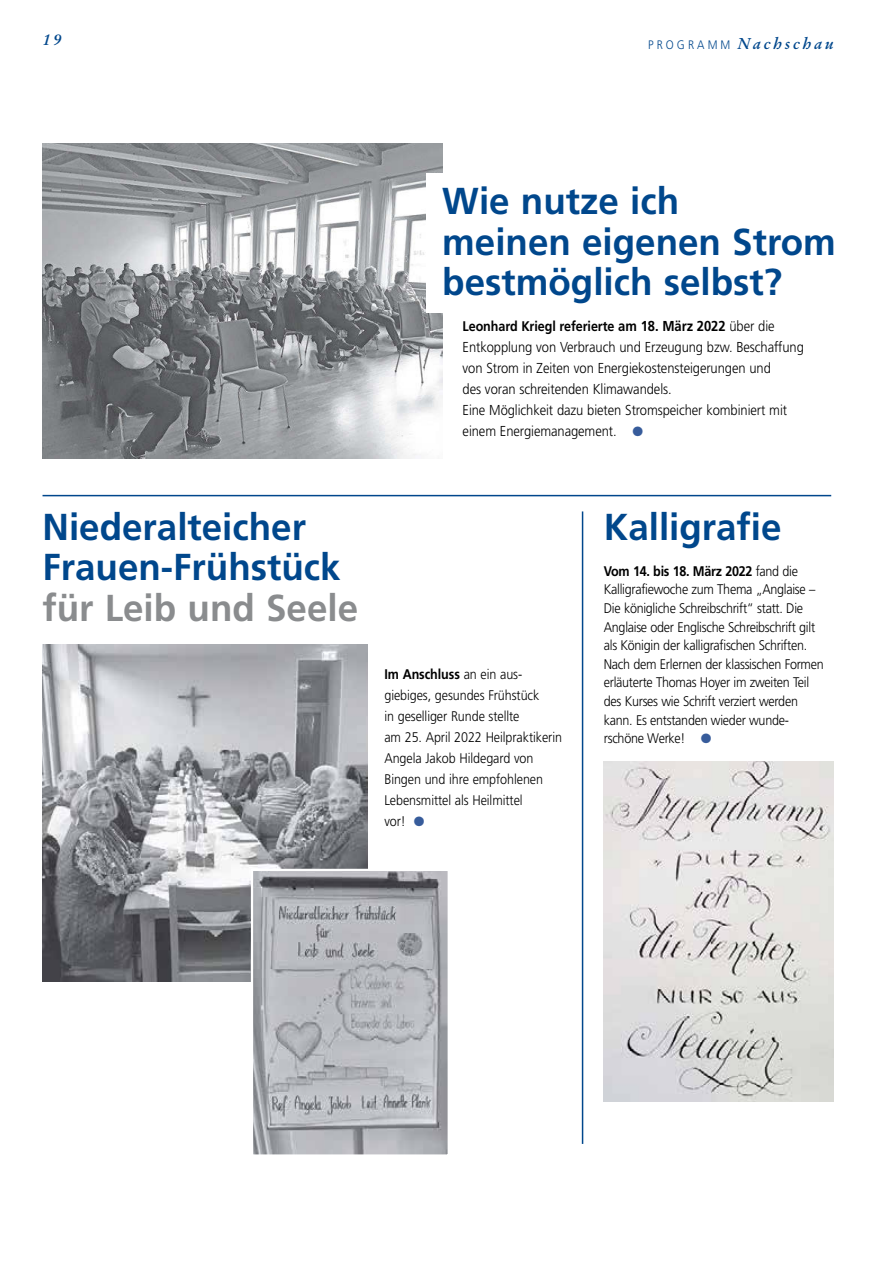
<style>
.page{position:relative;width:893px;height:1263px;background:#fff}
.page>*{position:absolute;margin:0;border:0;box-sizing:border-box;transform-origin:0 0}
.t1{font:700 37.5px/40.5px "Frutiger";color:#00478c}
.t2{font:700 37.5px "Frutiger";color:#8a8c8e}
.t3{font:15.45px "Gas Med Ita";letter-spacing:.195em;color:#00478c}
.t4{font:300 14.4px/21px "Frutiger";letter-spacing:-.005em;color:#000;scale:.9 1}
.t5{font:300 13.95px/18.6px "Frutiger";letter-spacing:-.02em;color:#000;scale:.9 1}
.t6{font:700 13.95px "Frutiger";letter-spacing:-.005em;color:#000;scale:.9 1}
.s1{font-family:"Frutiger";font-weight:300;font-size:12.3px}
.s2{font-size:14.4px}
.s3{font-weight:300;font-size:14.4px}
.s4{color:#375c9b}
.s5{font-weight:700}
</style>
<div class="page">
<img style="left:604px;top:761px;width:229px;height:340px">
<img style="left:43px;top:645px;width:325px;height:336px">
<img style="left:43px;top:143px;width:399px;height:315px">
<hr style="left:43px;top:495px;width:788px;height:1px;background:#00478c">
<hr style="left:582px;top:511px;width:1px;height:633px;background:#00478c">
<div style="left:426px;top:174px;width:137px;height:139px;background:#fff"></div>
<img style="left:254px;top:872px;width:193px;height:282px">
<div style="left:251px;top:869px;width:199px;height:288px;border:2px solid #fff"></div>
<p class="t3" style="left:43px;top:33px;width:20px">19</p>
<p class="t3" style="left:648px;top:37px;width:187px"><span class="s1">PROGRAMM</span> Nachschau</p>
<h1 class="t1" style="left:442px;top:184px;width:395px">Wie nutze ich<br>meinen eigenen Strom bestmöglich selbst?</h1>
<p class="t6" style="left:463px;top:320px;width:348px">Leonhard Kriegl referierte <span class="s2">am 18. März 2022</span> <span class="s3">über die</span></p>
<p class="t4" style="left:463px;top:338px;width:381px">Entkopplung von Verbrauch und Erzeugung bzw. Beschaffung von Strom in Zeiten von Energiekostensteigerungen und<br>des voran schreitenden Klimawandels.<br>Eine Möglichkeit dazu bieten Stromspeicher kombiniert mit einem Energiemanagement. <span class="s4">●</span></p>
<h1 class="t1" style="left:43px;top:509px;width:300px">Niederalteicher<br>Frauen-Frühstück</h1>
<h1 class="t2" style="left:43px;top:592px;width:317px">für Leib und Seele</h1>
<p class="t5" style="left:384px;top:665px;width:199px;line-height:21px"><span class="s5">Im Anschluss</span> an ein aus&shy;giebiges, gesundes Frühstück<br>in geselliger Runde stellte<br>am 25. April 2022 Heilpraktikerin<br>Angela Jakob Hildegard von<br>Bingen und ihre empfohlenen<br>Lebensmittel als Heilmittel<br>vor! <span class="s4">●</span></p>
<h1 class="t1" style="left:604px;top:509px;width:179px">Kalligrafie</h1>
<p class="t5" style="left:604px;top:563px;width:246px"><span class="s5">Vom 14. bis 18. März 2022</span> fand die Kalligrafiewoche zum Thema „Anglaise – Die königliche Schreibschrift“ statt. Die Anglaise oder Englische Schreibschrift gilt als Königin der kalligrafischen Schriften.<br>Nach dem Erlernen der klassischen Formen erläuterte Thomas Hoyer im zweiten Teil des Kurses wie Schrift verziert werden kann. Es entstanden wieder wunde&shy;rschöne Werke! <span class="s4">●</span></p>
</div>
